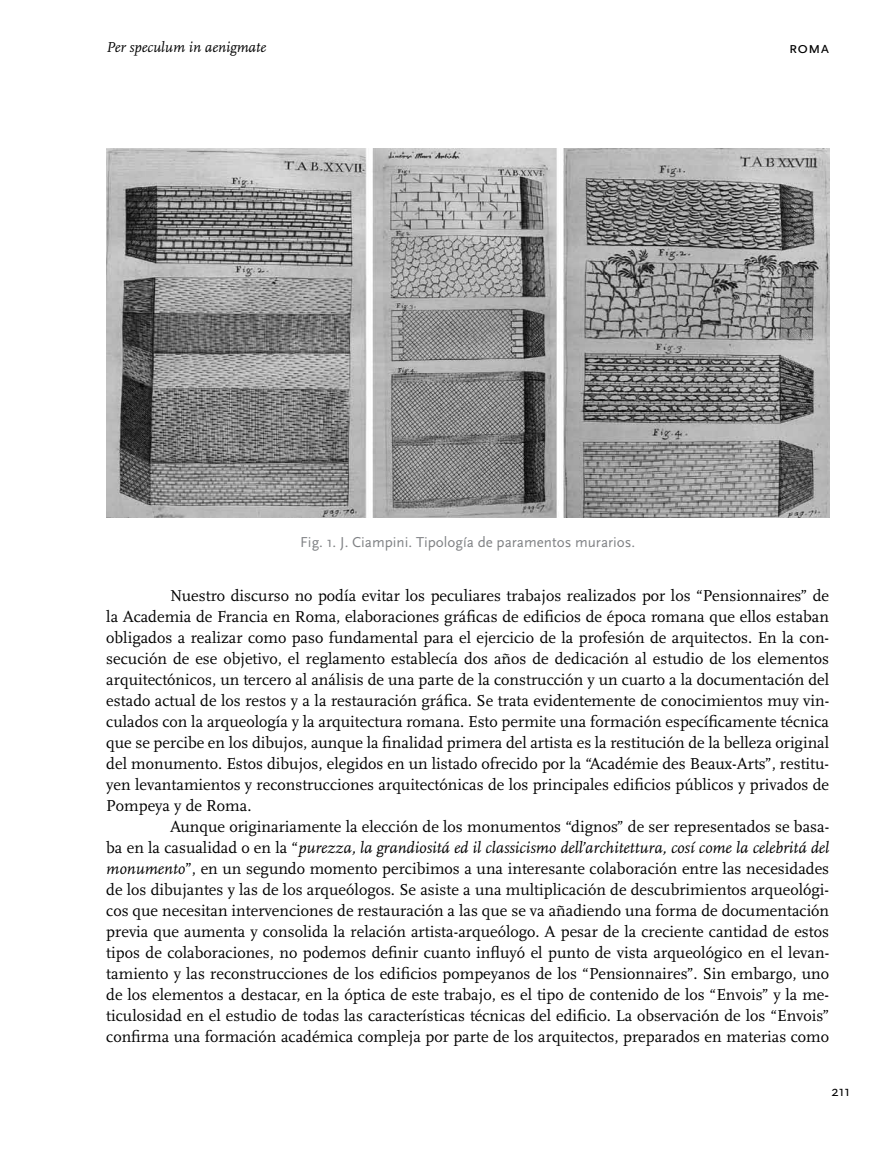
<style>
.page{position:relative;width:893px;height:1149px;background:#fff}
.page>*{position:absolute;margin:0;border:0;box-sizing:border-box;transform-origin:0 0}
.t1{font:16.5px/21px "Scala";color:#000;text-align:justify}
.t2{font:16.5px "Scala Sans Caps";color:#000}
.t3{font:15px "Scala Sans";color:#808285}
.t4{font:italic 15px "Scala";color:#000}
.t5{font:15px "Scala Sans";color:#000}
.s1{font-style:italic}
</style>
<div class="page">
<img style="left:106px;top:149px;width:723px;height:369px">
<p class="t4" style="left:106px;top:39px;width:161px">Per speculum in aenigmate</p>
<p class="t2" style="left:789px;top:38px;width:42px">roma</p>
<p class="t3" style="left:300px;top:534px;width:337px">Fig. 1. J. Ciampini. Tipología de paramentos murarios.</p>
<p class="t1" style="left:106px;top:585px;width:724px;text-indent:64px">Nuestro discurso no podía evitar los peculiares trabajos realizados por los “Pensionnaires” de la Academia de Francia en Roma, elaboraciones gráficas de edificios de época romana que ellos estaban obligados a realizar como paso fundamental para el ejercicio de la profesión de arquitectos. En la con&shy;secución de ese objetivo, el reglamento establecía dos años de dedicación al estudio de los elementos arquitectónicos, un tercero al análisis de una parte de la construcción y un cuarto a la documentación del estado actual de los restos y a la restauración gráfica. Se trata evidentemente de conocimientos muy vin&shy;culados con la arqueología y la arquitectura romana. Esto permite una formación específicamente técnica que se percibe en los dibujos, aunque la finalidad primera del artista es la restitución de la belleza original del monumento. Estos dibujos, elegidos en un listado ofrecido por la “Académie des Beaux-Arts”, restitu&shy;yen levantamientos y reconstrucciones arquitectónicas de los principales edificios públicos y privados de Pompeya y de Roma.</p>
<p class="t1" style="left:106px;top:816px;width:724px;text-indent:64px">Aunque originariamente la elección de los monumentos “dignos” de ser representados se basa&shy;ba en la casualidad o en la “<span class="s1">purezza, la grandiositá ed il classicismo dell’architettura, cosí come la celebritá del monumento</span>”, en un segundo momento percibimos a una interesante colaboración entre las necesidades de los dibujantes y las de los arqueólogos. Se asiste a una multiplicación de descubrimientos arqueológi&shy;cos que necesitan intervenciones de restauración a las que se va añadiendo una forma de documentación previa que aumenta y consolida la relación artista-arqueólogo. A pesar de la creciente cantidad de estos tipos de colaboraciones, no podemos definir cuanto influyó el punto de vista arqueológico en el levan&shy;tamiento y las reconstrucciones de los edificios pompeyanos de los “Pensionnaires”. Sin embargo, uno de los elementos a destacar, en la óptica de este trabajo, es el tipo de contenido de los “Envois” y la me&shy;ticulosidad en el estudio de todas las características técnicas del edificio. La observación de los “Envois” confirma una formación académica compleja por parte de los arquitectos, preparados en materias como</p>
<p class="t5" style="left:831px;top:1082px;width:21px">211</p>
</div>
